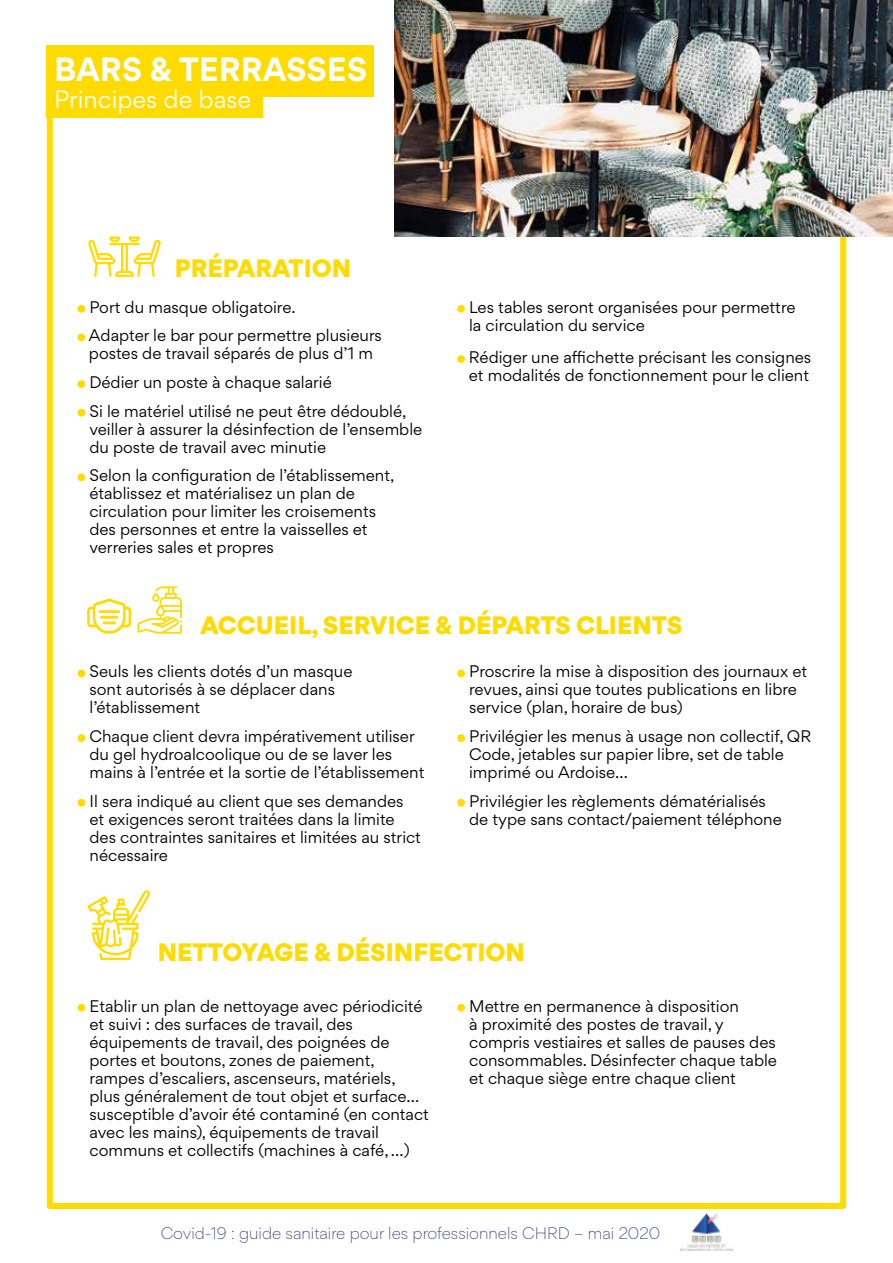
<style>
.page{position:relative;width:893px;height:1263px;background:#fff}
.page>*{position:absolute;margin:0;border:0;box-sizing:border-box;transform-origin:0 0}
.t1{font:700 30px "Gordita";color:#fff}
.t2{font:900 22.5px "Gordita";color:#ffdb00}
.t3{font:22.5px "Gordita";color:#fff}
.t4{font:15px/18px "Gordita";color:#000}
.t5{font:300 15px "Gordita";color:#283583}
</style>
<div class="page">
<img style="left:680px;top:1213px;width:52px;height:37px">
<div style="left:47px;top:105px;width:799px;height:1104px;border:6px solid #ffdb00"></div>
<div style="left:47px;top:45px;width:327px;height:52px;background:#ffdb00"></div>
<div style="left:47px;top:93px;width:216px;height:25px;background:#ffdb00"></div>
<img style="left:395px;top:0;width:498px;height:236px">
<div style="left:78px;top:1004px;width:7px;height:7px;background:#ffdb00;border-radius:50%"></div>
<div style="left:457px;top:1004px;width:8px;height:7px;background:#ffdb00;border-radius:50%"></div>
<svg style="left:87px;top:890px;width:63px;height:70px"></svg>
<div style="left:78px;top:670px;width:7px;height:7px;background:#ffdb00;border-radius:50%"></div>
<div style="left:78px;top:734px;width:7px;height:8px;background:#ffdb00;border-radius:50%"></div>
<div style="left:78px;top:799px;width:7px;height:8px;background:#ffdb00;border-radius:50%"></div>
<div style="left:457px;top:670px;width:8px;height:7px;background:#ffdb00;border-radius:50%"></div>
<div style="left:457px;top:734px;width:8px;height:8px;background:#ffdb00;border-radius:50%"></div>
<div style="left:457px;top:799px;width:8px;height:8px;background:#ffdb00;border-radius:50%"></div>
<svg style="left:87px;top:598px;width:44px;height:36px"></svg>
<svg style="left:137px;top:586px;width:45px;height:48px"></svg>
<div style="left:77px;top:305px;width:8px;height:8px;background:#ffdb00;border-radius:50%"></div>
<div style="left:77px;top:334px;width:8px;height:7px;background:#ffdb00;border-radius:50%"></div>
<div style="left:77px;top:380px;width:8px;height:8px;background:#ffdb00;border-radius:50%"></div>
<div style="left:77px;top:409px;width:8px;height:8px;background:#ffdb00;border-radius:50%"></div>
<div style="left:77px;top:473px;width:8px;height:8px;background:#ffdb00;border-radius:50%"></div>
<div style="left:457px;top:305px;width:8px;height:8px;background:#ffdb00;border-radius:50%"></div>
<div style="left:457px;top:355px;width:8px;height:8px;background:#ffdb00;border-radius:50%"></div>
<svg style="left:88px;top:237px;width:73px;height:40px"></svg>
<h1 class="t1" style="left:54px;top:45px;width:315px">BARS &amp; TERRASSES</h1>
<h2 class="t3" style="left:54px;top:82px;width:199px">Principes de base</h2>
<h2 class="t2" style="left:175px;top:249px;width:178px">PRÉPARATION</h2>
<p class="t4" style="left:89px;top:292px;width:295px;line-height:28.7px">Port du masque obligatoire.<br>Adapter le bar pour permettre plusieurs</p>
<p class="t4" style="left:89px;top:339px;width:319px;line-height:28.7px">postes de travail séparés de plus d’1 m<br>Dédier un poste à chaque salarié<br>Si le matériel utilisé ne peut être dédoublé,</p>
<p class="t4" style="left:89px;top:420px;width:334px">veiller à assurer la désinfection de l’ensemble du poste de travail avec minutie</p>
<p class="t4" style="left:89px;top:466px;width:306px">Selon la configuration de l’établissement, établissez et matérialisez un plan de circulation pour limiter les croisements des personnes et entre la vaisselles et verreries sales et propres</p>
<p class="t4" style="left:469px;top:298px;width:328px">Les tables seront organisées pour permettre la circulation du service</p>
<p class="t4" style="left:469px;top:348px;width:344px">Rédiger une affichette précisant les consignes et modalités de fonctionnement pour le client</p>
<h2 class="t2" style="left:200px;top:607px;width:483px">ACCUEIL, SERVICE &amp; DÉPARTS CLIENTS</h2>
<p class="t4" style="left:90px;top:662px;width:264px">Seuls les clients dotés d’un masque sont autorisés à se déplacer dans l’établissement</p>
<p class="t4" style="left:90px;top:727px;width:336px">Chaque client devra impérativement utiliser du gel hydroalcoolique ou de se laver les mains à l’entrée et la sortie de l’établissement</p>
<p class="t4" style="left:90px;top:792px;width:333px">Il sera indiqué au client que ses demandes et exigences seront traitées dans la limite des contraintes sanitaires et limitées au strict nécessaire</p>
<p class="t4" style="left:469px;top:662px;width:340px">Proscrire la mise à disposition des journaux et revues, ainsi que toutes publications en libre service (plan, horaire de bus)</p>
<p class="t4" style="left:469px;top:727px;width:343px">Privilégier les menus à usage non collectif, QR<br>Code, jetables sur papier libre, set de table imprimé ou Ardoise...</p>
<p class="t4" style="left:469px;top:792px;width:314px">Privilégier les règlements dématérialisés de type sans contact/paiement téléphone</p>
<h2 class="t2" style="left:158px;top:933px;width:369px">NETTOYAGE &amp; DÉSINFECTION</h2>
<p class="t4" style="left:90px;top:996px;width:341px">Etablir un plan de nettoyage avec périodicité et suivi : des surfaces de travail, des équipements de travail, des poignées de portes et boutons, zones de paiement, rampes d’escaliers, ascenseurs, matériels, plus généralement de tout objet et surface… susceptible d’avoir été contaminé (en contact avec les mains), équipements de travail communs et collectifs (machines à café, …)</p>
<p class="t4" style="left:469px;top:996px;width:309px">Mettre en permanence à disposition<br>à proximité des postes de travail, y compris vestiaires et salles de pauses des consommables. Désinfecter chaque table et chaque siège entre chaque client</p>
<p class="t5" style="left:161px;top:1222px;width:501px">Covid-19 : guide sanitaire pour les professionnels CHRD – mai 2020</p>
</div>
